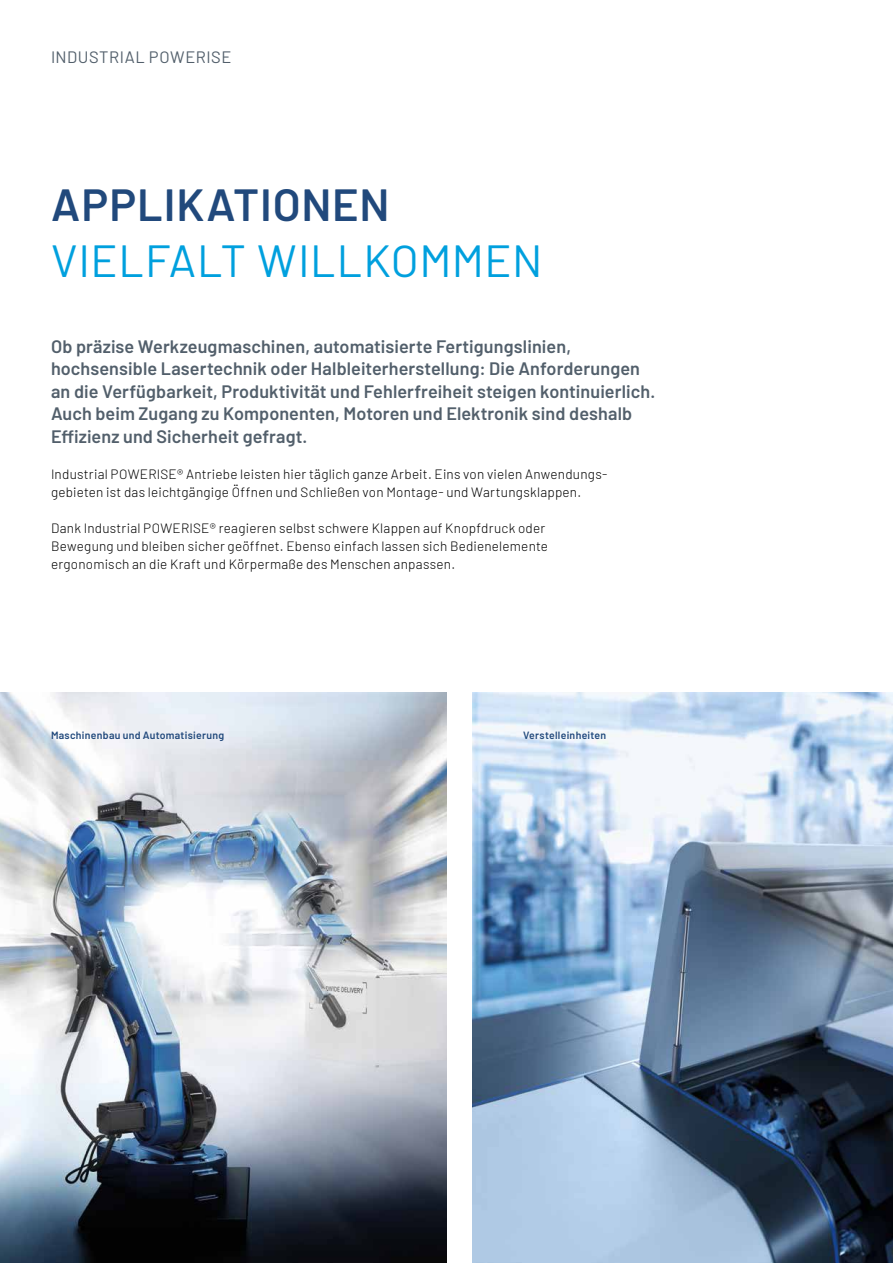
<style>
.page{position:relative;width:893px;height:1263px;background:#fff}
.page>*{position:absolute;margin:0;border:0;box-sizing:border-box;transform-origin:0 0}
.t1{font:45px "Barlow";letter-spacing:.015em;color:#00a0de}
.t2{font:600 45px "Barlow";letter-spacing:.02em;color:#21497c}
.t3{font:600 18px/22.5px "Barlow";letter-spacing:.005em;color:#525f6b}
.t4{font:16.5px "Barlow";letter-spacing:.03em;color:#525f6b}
.t5{font:300 13.5px/18px "Barlow";letter-spacing:.015em;color:#000}
.t6{font:600 10.5px "Barlow";letter-spacing:.03em;color:#21497c}
</style>
<div class="page">
<img style="left:0;top:693px;width:446px;height:570px">
<img style="left:472px;top:693px;width:421px;height:570px">
<p class="t4" style="left:51px;top:45px;width:182px">INDUSTRIAL POWERISE</p>
<h1 class="t2" style="left:51px;top:171px;width:340px">APPLIKATIONEN</h1>
<h1 class="t1" style="left:51px;top:228px;width:493px">VIELFALT WILLKOMMEN</h1>
<p class="t3" style="left:51px;top:334px;width:606px">Ob präzise Werkzeugmaschinen, automatisierte Fertigungslinien, hochsensible Lasertechnik oder Halbleiterherstellung: Die Anforderungen an die Verfügbarkeit, Produktivität und Fehlerfreiheit steigen kontinuierlich.<br>Auch beim Zugang zu Komponenten, Motoren und Elektronik sind deshalb Effizienz und Sicherheit gefragt.</p>
<p class="t5" style="left:51px;top:464px;width:558px">Industrial POWERISE® Antriebe leisten hier täglich ganze Arbeit. Eins von vielen Anwendungs&shy;gebieten ist das leichtgängige Öffnen und Schließen von Montage- und Wartungsklappen.</p>
<p class="t5" style="left:51px;top:518px;width:498px">Dank Industrial POWERISE® reagieren selbst schwere Klappen auf Knopfdruck oder<br>Bewegung und bleiben sicher geöffnet. Ebenso einfach lassen sich Bedienelemente ergonomisch an die Kraft und Körpermaße des Menschen anpassen.</p>
<p class="t6" style="left:51px;top:727px;width:175px">Maschinenbau und Automatisierung</p>
<p class="t6" style="left:523px;top:727px;width:85px">Verstelleinheiten</p>
</div>
